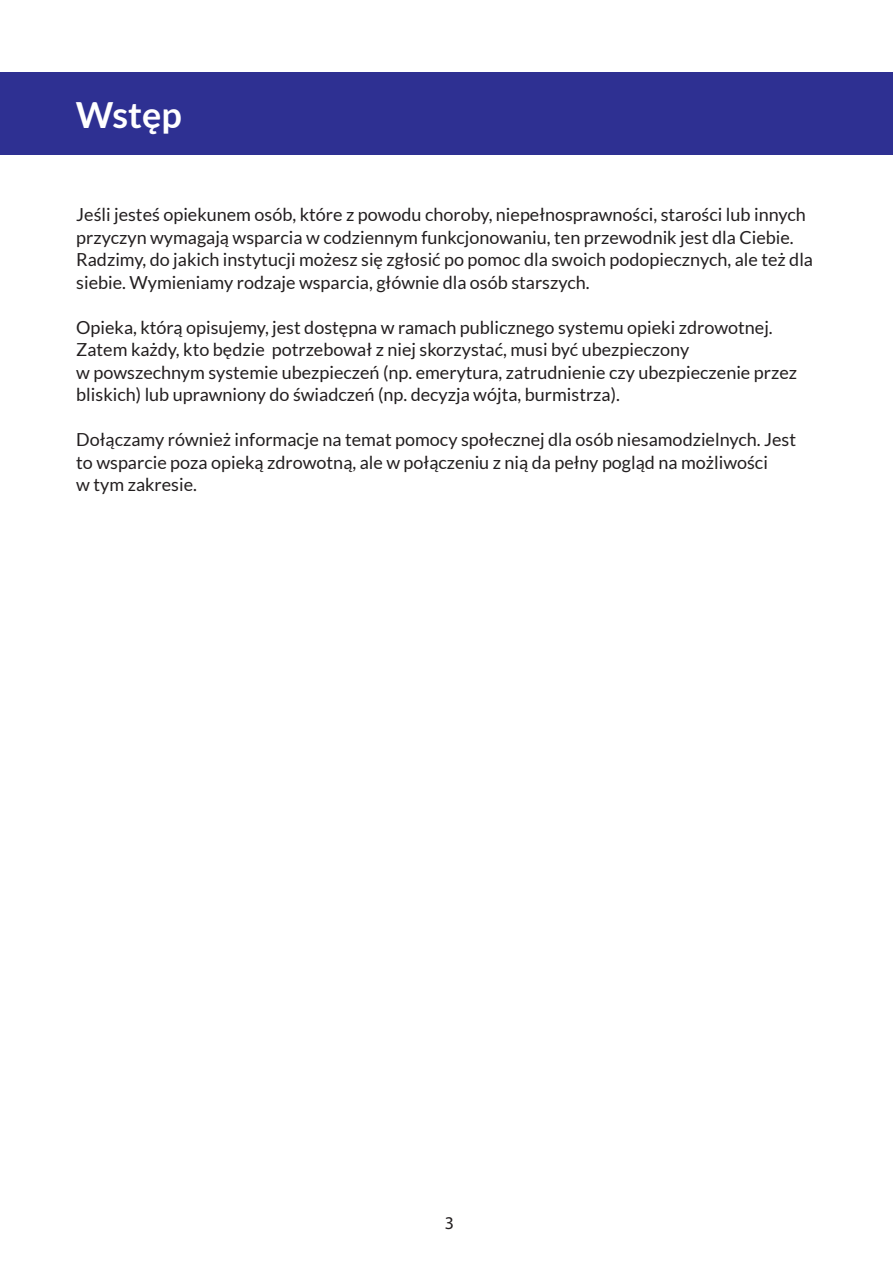
<style>
.page{position:relative;width:893px;height:1263px;background:#fff}
.page>*{position:absolute;margin:0;border:0;box-sizing:border-box;transform-origin:0 0}
.t1{font:700 36px "Lato";color:#fff}
.t2{font:18px/22.5px "Lato";color:#231f20}
.t3{font:18px "Myriad Pro";color:#231f20}
</style>
<div class="page">
<div style="left:0;top:73px;width:892px;height:82px;background:#2e3092"></div>
<h1 class="t1" style="left:76px;top:95px;width:107px">Wstęp</h1>
<p class="t2" style="left:76px;top:203px;width:738px">Jeśli jesteś opiekunem osób, które z powodu choroby, niepełnosprawności, starości lub innych przyczyn wymagają wsparcia w codziennym funkcjonowaniu, ten przewodnik jest dla Ciebie.<br>Radzimy, do jakich instytucji możesz się zgłosić po pomoc dla swoich podopiecznych, ale też dla siebie. Wymieniamy rodzaje wsparcia, głównie dla osób starszych.</p>
<p class="t2" style="left:76px;top:316px;width:722px">Opieka, którą opisujemy, jest dostępna w ramach publicznego systemu opieki zdrowotnej.<br>Zatem każdy, kto będzie potrzebował z niej skorzystać, musi być ubezpieczony<br>w powszechnym systemie ubezpieczeń (np. emerytura, zatrudnienie czy ubezpieczenie przez bliskich) lub uprawniony do świadczeń (np. decyzja wójta, burmistrza).</p>
<p class="t2" style="left:76px;top:428px;width:721px">Dołączamy również informacje na temat pomocy społecznej dla osób niesamodzielnych. Jest to wsparcie poza opieką zdrowotną, ale w połączeniu z nią da pełny pogląd na możliwości<br>w tym zakresie.</p>
<p class="t3" style="left:445px;top:1212px;width:11px">3</p>
</div>
